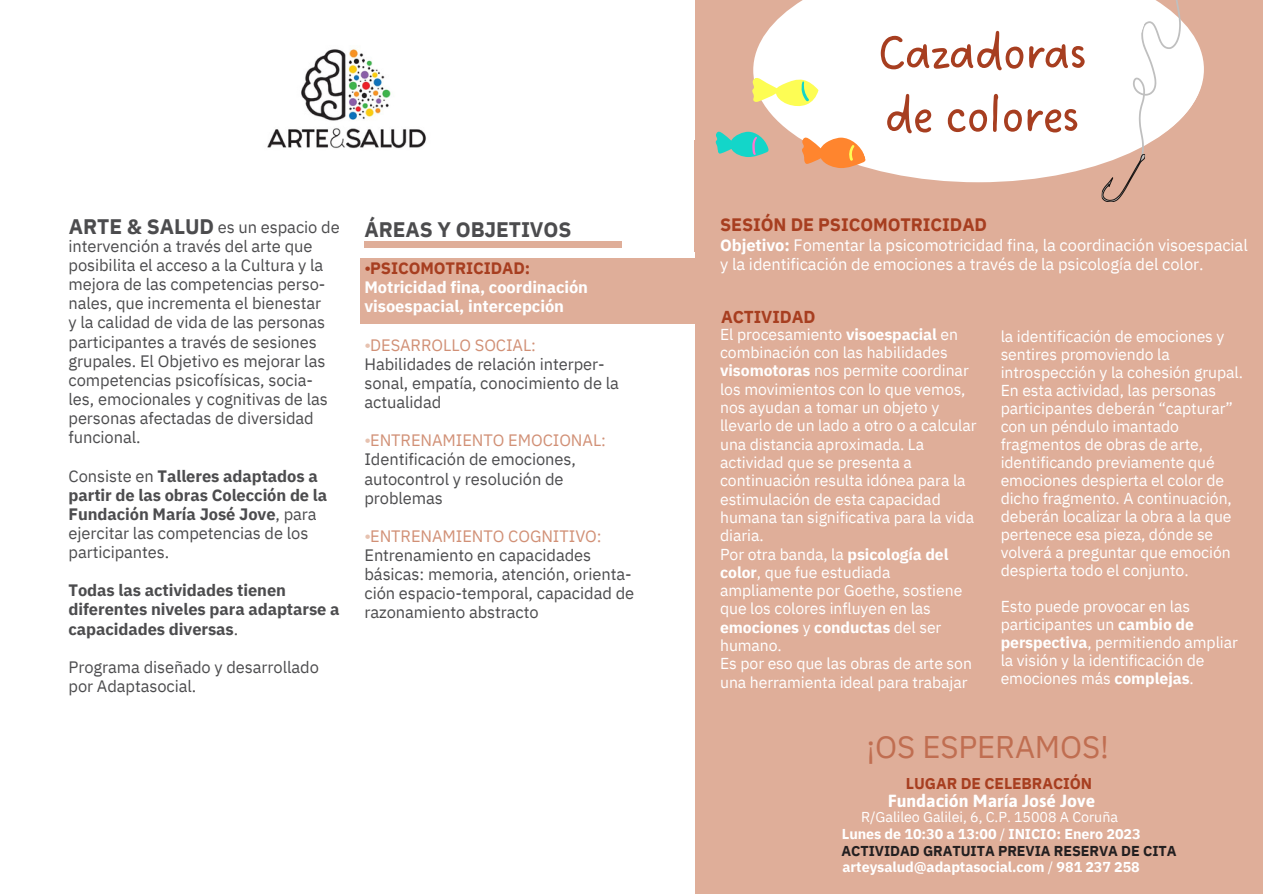
<style>
.page{position:relative;width:1263px;height:894px;background:#fff}
.page>*{position:absolute;margin:0;border:0;box-sizing:border-box;transform-origin:0 0}
.t1{font:52.95px/63px "DO Sans Regular";letter-spacing:-.05em;color:#a73e20}
.t2{font:31.2px "IBM Plex Sans";letter-spacing:-.005em;color:#c06e51}
.t3{font:700 21px "IBM Plex Sans";letter-spacing:-.005em;color:#4c4c4e}
.t4{font:700 18px "IBM Plex Sans";letter-spacing:-.005em;color:#a73e20}
.t5{font:700 17.55px "Asap";color:#fff}
.t6{font:700 17.25px "IBM Plex Sans";letter-spacing:-.005em;color:#a73e20}
.t7{font:16.5px/19px "IBM Plex Sans";letter-spacing:-.005em;color:#4c4c4e}
.t8{font:700 16.5px/19px "IBM Plex Sans";letter-spacing:-.005em;color:#4c4c4e}
.t9{font:16.5px "IBM Plex Sans";letter-spacing:-.005em;color:#fff}
.t10{font:700 16.5px/19px "IBM Plex Sans";letter-spacing:-.005em;color:#fff}
.t11{font:16.5px "IBM Plex Sans";letter-spacing:-.005em;color:#d19076}
.t12{font:700 16.5px "IBM Plex Sans";letter-spacing:-.005em;color:#a73e20}
.t13{font:15.75px/18.3px "IBM Plex Sans";letter-spacing:-.005em;color:#fff}
.t14{font:700 15.6px "IBM Plex Sans";letter-spacing:-.005em;color:#a73e20}
.t15{font:700 14.25px/16.6px "IBM Plex Sans";letter-spacing:-.005em;color:#fff}
.t16{font:14.25px "IBM Plex Sans";letter-spacing:-.005em;color:#fff}
.s1{font-weight:400}
.s2{font-family:"Free Serif";font-weight:400}
.s3{font-family:"Free Serif";color:#e7c2b0}
.s4{color:#d19076}
.s5{font-weight:700}
.s6{color:#231f20}
</style>
<div class="page">
<div style="left:695px;top:0;width:567px;height:892px;background:#dfae99"></div>
<img style="left:267px;top:49px;width:160px;height:100px">
<div style="left:360px;top:259px;width:514px;height:65px;background:#dfae99"></div>
<div style="left:364px;top:241px;width:257px;height:6px;background:#dfae99"></div>
<div style="left:755px;top:0;width:343px;height:182px;background:#fff"></div>
<svg style="left:715px;top:56px;width:152px;height:126px"></svg>
<svg style="left:1098px;top:0;width:106px;height:202px"></svg>
<p class="t3" style="left:69px;top:212px;width:147px">ARTE &amp; SALUD</p>
<p class="t7" style="left:218px;top:217px;width:124px">es un espacio de</p>
<p class="t3" style="left:364px;top:216px;width:208px">ÁREAS Y OBJETIVOS</p>
<p class="t7" style="left:69px;top:236px;width:258px">intervención a través del arte que posibilita el acceso a la Cultura y la mejora de las competencias perso&shy;nales, que incrementa el bienestar</p>
<p class="t7" style="left:69px;top:312px;width:258px">y la calidad de vida de las personas participantes a través de sesiones grupales. El Objetivo es mejorar las competencias psicofísicas, socia-</p>
<p class="t7" style="left:69px;top:389px;width:261px">les, emocionales y cognitivas de las personas afectadas de diversidad funcional.</p>
<p class="t8" style="left:69px;top:465px;width:260px"><span class="s1">Consiste en</span> Talleres adaptados a partir de las obras Colección de la<br>Fundación María José Jove<span class="s1">, para ejercitar las competencias de los participantes.</span></p>
<p class="t8" style="left:69px;top:580px;width:273px">Todas las actividades tienen diferentes niveles para adaptarse a capacidades diversas<span class="s1">.</span></p>
<p class="t7" style="left:69px;top:657px;width:252px">Programa diseñado y desarrollado por Adaptasocial.</p>
<p class="t12" style="left:364px;top:257px;width:167px"><span class="s2">⦁</span>PSICOMOTRICIDAD:</p>
<p class="t10" style="left:364px;top:277px;width:225px">Motricidad fina, coordinación visoespacial, intercepción</p>
<p class="t11" style="left:364px;top:333px;width:173px"><span class="s3">⦁</span>DESARROLLO SOCIAL:</p>
<p class="t7" style="left:364px;top:354px;width:256px">Habilidades de relación interper&shy;sonal, empatía, conocimiento de la actualidad</p>
<p class="t7" style="left:364px;top:430px;width:243px"><span class="s3">⦁</span><span class="s4">ENTRENAMIENTO EMOCIONAL:<br></span>Identificación de emociones, autocontrol y resolución de problemas</p>
<p class="t7" style="left:364px;top:526px;width:271px"><span class="s3">⦁</span><span class="s4">ENTRENAMIENTO COGNITIVO:<br></span>Entrenamiento en capacidades básicas: memoria, atención, orienta&shy;ción espacio-temporal, capacidad de razonamiento abstracto</p>
<p class="t1" style="left:877px;top:23px;width:212px">Cazadoras de colores</p>
<p class="t4" style="left:720px;top:212px;width:269px">SESIÓN DE PSICOMOTRICIDAD</p>
<p class="t9" style="left:720px;top:234px;width:529px"><span class="s5">Objetivo:</span> Fomentar la psicomotricidad fina, la coordinación visoespacial</p>
<p class="t9" style="left:720px;top:253px;width:485px">y la identificación de emociones a través de la psicología del color.</p>
<p class="t6" style="left:721px;top:305px;width:96px">ACTIVIDAD</p>
<p class="t13" style="left:720px;top:324px;width:258px">El procesamiento <span class="s5">visoespacial</span> en combinación con las habilidades <span class="s5">visomotoras</span> nos permite coordinar los movimientos con lo que vemos, nos ayudan a tomar un objeto y llevarlo de un lado a otro o a calcular una distancia aproximada. La actividad que se presenta a continuación resulta idónea para la estimulación de esta capacidad humana tan significativa para la vida diaria.</p>
<p class="t13" style="left:720px;top:544px;width:244px">Por otra banda, la <span class="s5">psicología del color</span>, que fue estudiada ampliamente por Goethe, sostiene que los colores influyen en las <span class="s5">emociones</span> y <span class="s5">conductas</span> del ser humano.</p>
<p class="t13" style="left:720px;top:654px;width:253px">Es por eso que las obras de arte son una herramienta ideal para trabajar</p>
<p class="t13" style="left:1001px;top:327px;width:244px">la identificación de emociones y sentires promoviendo la introspección y la cohesión grupal.</p>
<p class="t13" style="left:1001px;top:381px;width:234px">En esta actividad, las personas participantes deberán “capturar” con un péndulo imantado fragmentos de obras de arte, identificando previamente qué emociones despierta el color de dicho fragmento. A continuación, deberán localizar la obra a la que pertenece esa pieza, dónde se volverá a preguntar que emoción despierta todo el conjunto.</p>
<p class="t13" style="left:1001px;top:597px;width:239px">Esto puede provocar en las participantes un <span class="s5">cambio de perspectiva</span>, permitiendo ampliar la visión y la identificación de emociones más <span class="s5">complejas</span>.</p>
<p class="t2" style="left:867px;top:725px;width:244px">¡OS ESPERAMOS!</p>
<p class="t5" style="left:888px;top:790px;width:209px">Fundación María José Jove</p>
<p class="t14" style="left:906px;top:772px;width:188px">LUGAR DE CELEBRACIÓN</p>
<p class="t16" style="left:861px;top:807px;width:258px">R/Galileo Galilei, 6, C.P. 15008 A Coruña</p>
<p class="t15" style="left:841px;top:825px;width:336px">Lunes de 10:30 a 13:00 <span class="s1">/</span> INICIO: Enero 2023<br><span class="s6">ACTIVIDAD GRATUITA PREVIA RESERVA DE CITA </span>arteysalud@adaptasocial.com <span class="s1">/</span> 981 237 258</p>
</div>
